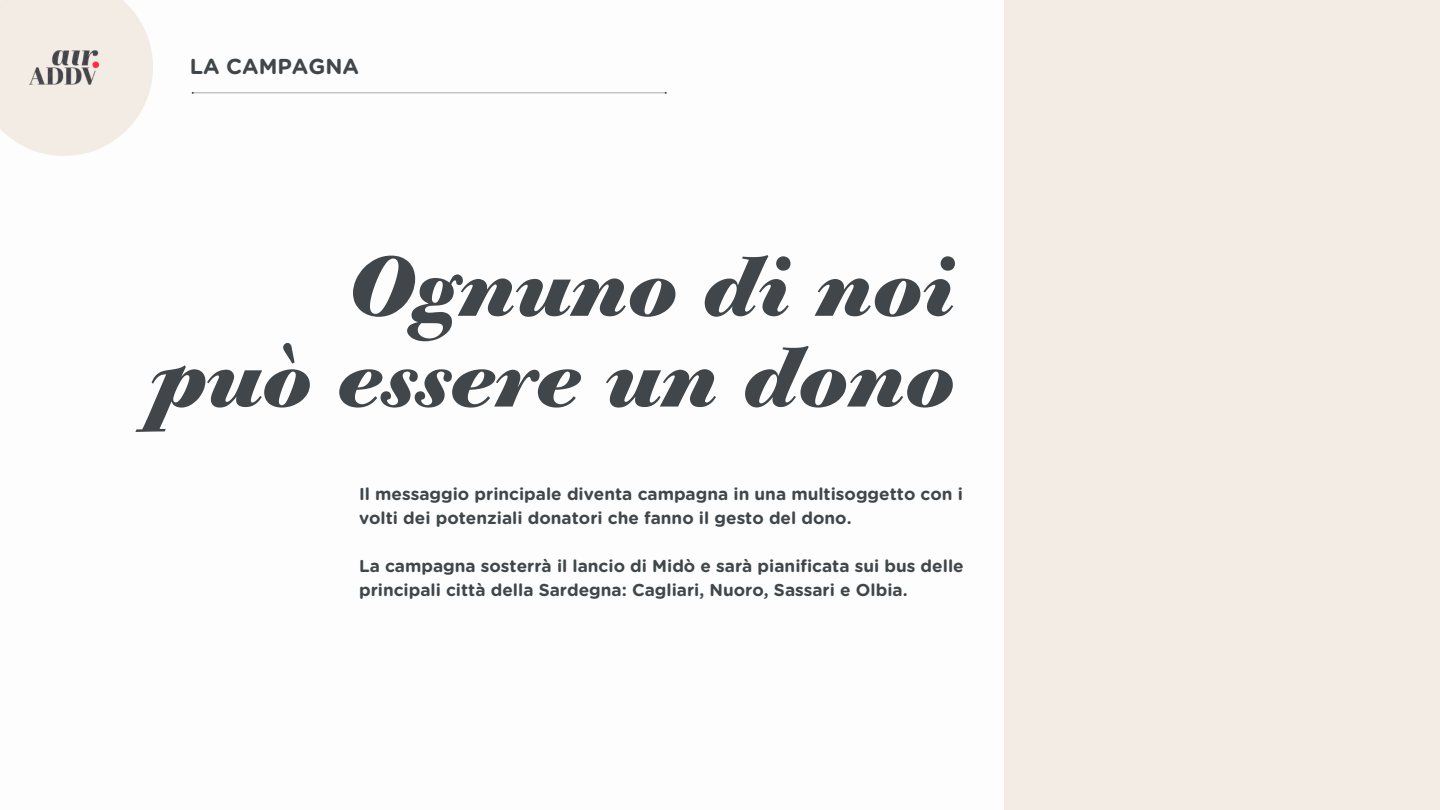
<style>
.page{position:relative;width:1440px;height:810px;background:#fff}
.page>*{position:absolute;margin:0;border:0;box-sizing:border-box;transform-origin:0 0}
.t1{font:italic 700 83.9px/90.8px "Bodoni Old Face BE";letter-spacing:.01em;color:#404649;text-align:right}
.t2{font:700 21.6px "Gotham Rounded";color:#404649}
.t3{font:700 17.2px/24px "Gotham Rounded";color:#404649}
</style>
<div class="page">
<img style="left:152px;top:56px;width:515px;height:38px">
<div style="left:1004px;top:0;width:436px;height:810px;background:#f2ece5"></div>
<img style="left:0;top:0;width:152px;height:156px">
<img style="left:29px;top:50px;width:69px;height:35px">
<p class="t2" style="left:190px;top:57px;width:171px">LA CAMPAGNA</p>
<h1 class="t1" style="left:146px;top:238px;width:804px">Ognuno di noi<br>può essere un dono</h1>
<p class="t3" style="left:359px;top:483px;width:605px">Il messaggio principale diventa campagna in una multisoggetto con i volti dei potenziali donatori che fanno il gesto del dono.</p>
<p class="t3" style="left:359px;top:555px;width:606px">La campagna sosterrà il lancio di Midò e sarà pianificata sui bus delle principali città della Sardegna: Cagliari, Nuoro, Sassari e Olbia.</p>
</div>
